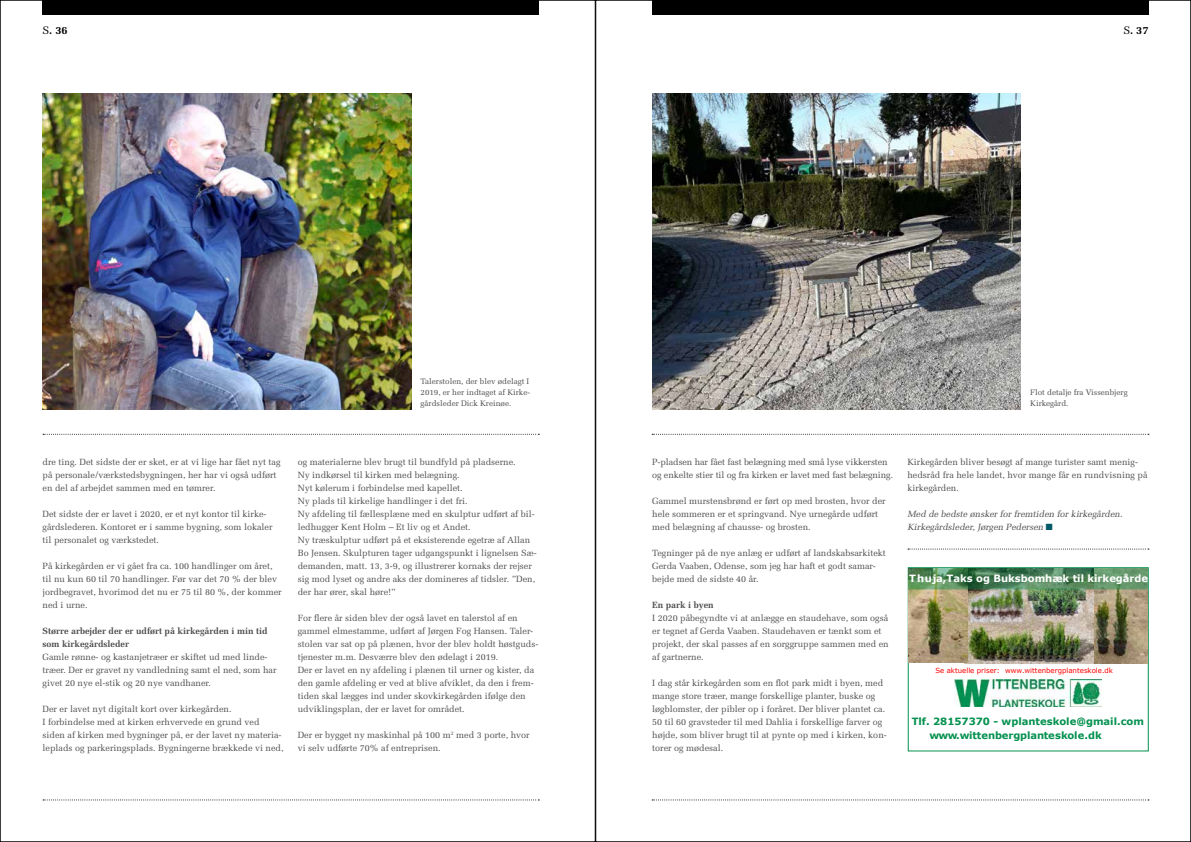
<style>
.page{position:relative;width:1191px;height:842px;background:#fff}
.page>*{position:absolute;margin:0;border:0;box-sizing:border-box;transform-origin:0 0}
.t1{font:700 11px "Melior";color:#000}
.t2{font:700 10px/14px "Verdana";color:#049150}
.t3{font:700 10px "Verdana";color:#fff}
.t4{font:9px/13px "Melior";color:#4d4d4f}
.t5{font:italic 9px/13px "Melior";color:#4d4d4f}
.t6{font:700 9px/13px "Melior";color:#4d4d4f}
.t7{font:8px/11px "Melior";color:#4d4d4f;text-align:justify}
.t8{font:7px "Verdana";color:#f00}
.s1{font-weight:400}
.s2{color:#005a69}
</style>
<div class="page">
<div style="left:43px;top:0;width:496px;height:14px;background:#000"></div>
<svg style="left:43px;top:799px;width:496px;height:1px"></svg>
<svg style="left:43px;top:434px;width:496px;height:1px"></svg>
<div style="left:652px;top:0;width:496px;height:14px;background:#000"></div>
<svg style="left:652px;top:799px;width:497px;height:1px"></svg>
<svg style="left:652px;top:434px;width:497px;height:1px"></svg>
<svg style="left:908px;top:549px;width:241px;height:1px"></svg>
<svg style="left:964px;top:663px;width:69px;height:1px"></svg>
<svg style="left:1033px;top:663px;width:113px;height:1px"></svg>
<img style="left:954px;top:679px;width:147px;height:27px">
<img style="left:1093px;top:592px;width:54px;height:71px">
<img style="left:967px;top:592px;width:126px;height:71px">
<img style="left:908px;top:592px;width:59px;height:71px">
<img style="left:907px;top:567px;width:241px;height:25px">
<img style="left:43px;top:94px;width:368px;height:316px">
<img style="left:652px;top:94px;width:368px;height:316px">
<p class="t1" style="left:43px;top:23px;width:27px"><span class="s1">S</span>. 36</p>
<p class="t1" style="left:1123px;top:23px;width:27px"><span class="s1">S</span>. 37</p>
<p class="t7" style="left:420px;top:376px;width:111px">Talerstolen, der blev ødelagt I 2019, er her indtaget af Kirke&shy;gårdsleder Dick Kreinøe.</p>
<p class="t7" style="left:1030px;top:387px;width:99px">Flot detalje fra Vissenbjerg<br>Kirkegård.</p>
<p class="t4" style="left:43px;top:455px;width:239px">dre ting. Det sidste der er sket, er at vi lige har fået nyt tag på personale/værkstedsbygningen, her har vi også udført en del af arbejdet sammen med en tømrer.</p>
<p class="t4" style="left:43px;top:507px;width:232px">Det sidste der er lavet i 2020, er et nyt kontor til kirke&shy;gårdslederen. Kontoret er i samme bygning, som lokaler til personalet og værkstedet.</p>
<p class="t4" style="left:43px;top:559px;width:241px">På kirkegården er vi gået fra ca. 100 handlinger om året, til nu kun 60 til 70 handlinger. Før var det 70 % der blev jordbegravet, hvorimod det nu er 75 til 80 %, der kommer ned i urne.</p>
<p class="t6" style="left:43px;top:624px;width:226px">Større arbejder der er udført på kirkegården i min tid som kirkegårdsleder</p>
<p class="t4" style="left:43px;top:650px;width:236px">Gamle rønne- og kastanjetræer er skiftet ud med linde&shy;træer. Der er gravet ny vandledning samt el ned, som har givet 20 nye el-stik og 20 nye vandhaner.</p>
<p class="t4" style="left:43px;top:702px;width:242px">Der er lavet nyt digitalt kort over kirkegården.<br>I forbindelse med at kirken erhvervede en grund ved siden af kirken med bygninger på, er der lavet ny materia&shy;leplads og parkeringsplads. Bygningerne brækkede vi ned,</p>
<p class="t4" style="left:298px;top:455px;width:240px">og materialerne blev brugt til bundfyld på pladserne.<br>Ny indkørsel til kirken med belægning.<br>Nyt kølerum i forbindelse med kapellet.<br>Ny plads til kirkelige handlinger i det fri.<br>Ny afdeling til fællesplæne med en skulptur udført af bil&shy;ledhugger Kent Holm – Et liv og et Andet.<br>Ny træskulptur udført på et eksisterende egetræ af Allan Bo Jensen. Skulpturen tager udgangspunkt i lignelsen Sæ&shy;demanden, matt. 13, 3-9, og illustrerer kornaks der rejser sig mod lyset og andre aks der domineres af tidsler. ”Den, der har ører, skal høre!”</p>
<p class="t4" style="left:298px;top:611px;width:242px">For flere år siden blev der også lavet en talerstol af en gammel elmestamme, udført af Jørgen Fog Hansen. Taler&shy;stolen var sat op på plænen, hvor der blev holdt høstguds&shy;tjenester m.m. Desværre blev den ødelagt i 2019.<br>Der er lavet en ny afdeling i plænen til urner og kister, da den gamle afdeling er ved at blive afviklet, da den i frem&shy;tiden skal lægges ind under skovkirkegården ifølge den udviklingsplan, der er lavet for området.</p>
<p class="t4" style="left:298px;top:728px;width:233px">Der er bygget ny maskinhal på 100 m<sup>2</sup> med 3 porte, hvor vi selv udførte 70% af entreprisen.</p>
<p class="t4" style="left:652px;top:455px;width:242px">P-pladsen har fået fast belægning med små lyse vikkersten og enkelte stier til og fra kirken er lavet med fast belægning.</p>
<p class="t4" style="left:652px;top:494px;width:235px">Gammel murstensbrønd er ført op med brosten, hvor der hele sommeren er et springvand. Nye urnegårde udført med belægning af chausse- og brosten.</p>
<p class="t4" style="left:652px;top:546px;width:235px">Tegninger på de nye anlæg er udført af landskabsarkitekt<br>Gerda Vaaben, Odense, som jeg har haft et godt samar&shy;bejde med de sidste 40 år.</p>
<p class="t6" style="left:652px;top:598px;width:63px">En park i byen</p>
<p class="t4" style="left:652px;top:611px;width:238px">I 2020 påbegyndte vi at anlægge en staudehave, som også er tegnet af Gerda Vaaben. Staudehaven er tænkt som et projekt, der skal passes af en sorggruppe sammen med en af gartnerne.</p>
<p class="t4" style="left:652px;top:676px;width:236px">I dag står kirkegården som en flot park midt i byen, med mange store træer, mange forskellige planter, buske og løgblomster, der pibler op i foråret. Der bliver plantet ca.<br>50 til 60 gravsteder til med Dahlia i forskellige farver og højde, som bliver brugt til at pynte op med i kirken, kon&shy;torer og mødesal.</p>
<p class="t4" style="left:907px;top:455px;width:241px">Kirkegården bliver besøgt af mange turister samt menig&shy;hedsråd fra hele landet, hvor mange får en rundvisning på kirkegården.</p>
<p class="t5" style="left:907px;top:507px;width:218px">Med de bedste ønsker for fremtiden for kirkegården.<br>Kirkegårdsleder, Jørgen Pedersen <span class="s2">■</span></p>
<p class="t3" style="left:909px;top:572px;width:241px">Thuja,Taks og Buksbomhæk til kirkegårde</p>
<p class="t8" style="left:935px;top:666px;width:179px">Se aktuelle priser: www.wittenbergplanteskole.dk</p>
<p class="t2" style="left:929px;top:714px;width:216px;text-indent:-18px">Tlf. 28157370 - wplanteskole@gmail.com www.wittenbergplanteskole.dk</p>
</div>
